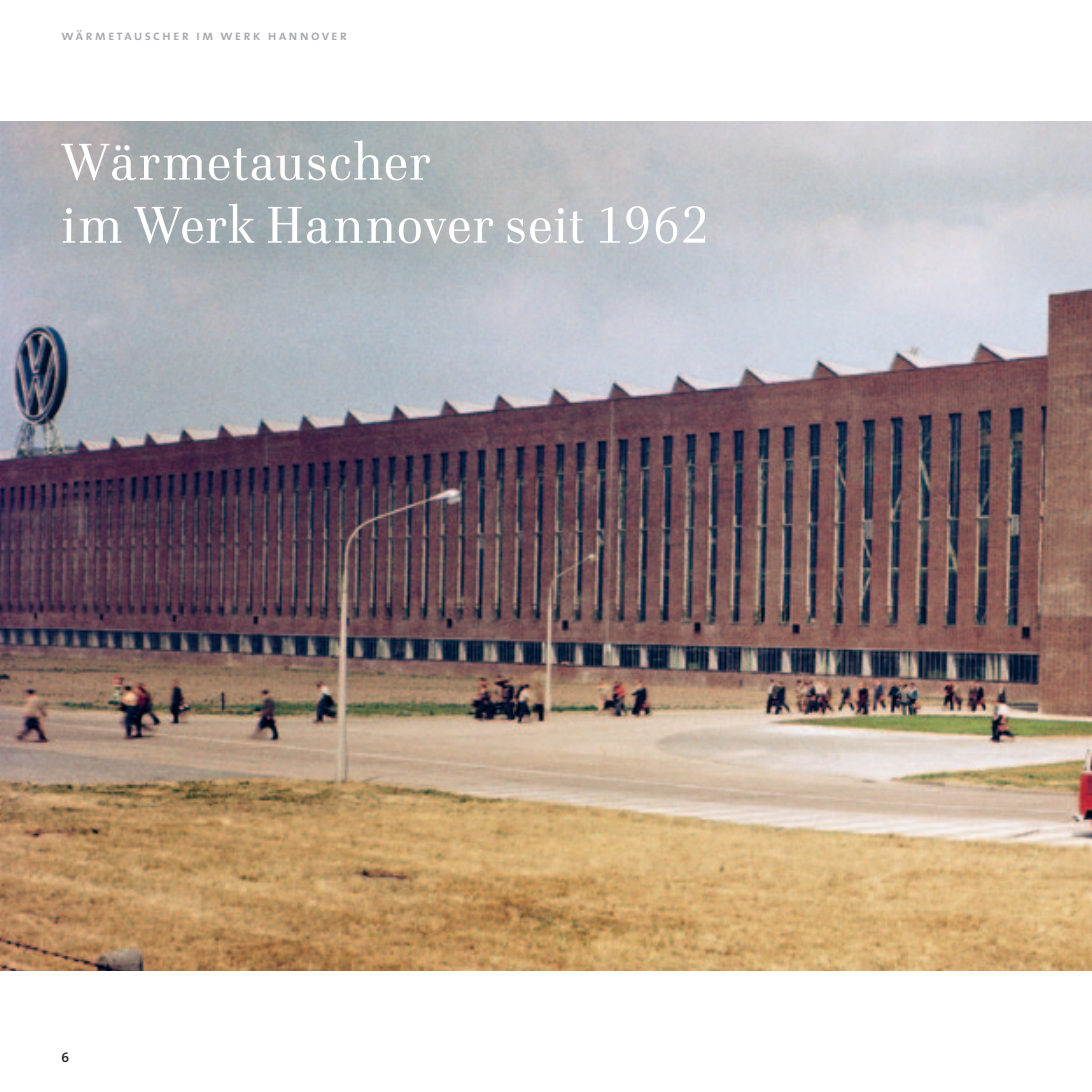
<style>
.page{position:relative;width:1092px;height:1092px;background:#fff}
.page>*{position:absolute;margin:0;border:0;box-sizing:border-box;transform-origin:0 0}
.t1{font:52.5px/63px "Cellini TF";letter-spacing:.025em;color:#fff}
.t2{font:14px "The Sans Semi Bold Caps";letter-spacing:.15em;color:#a8a9ad}
.t3{font:14px "The Sans Semi Bold Expert";color:#231f20}
</style>
<div class="page">
<img style="left:0;top:121px;width:1091px;height:849px">
<p class="t2" style="left:61px;top:23px;width:287px">wärmetauscher im werk hannover</p>
<p class="t1" style="left:61px;top:130px;width:649px">Wärmetauscher<br>im Werk Hannover seit 1962</p>
<p class="t3" style="left:61px;top:1045px;width:9px">6</p>
</div>
